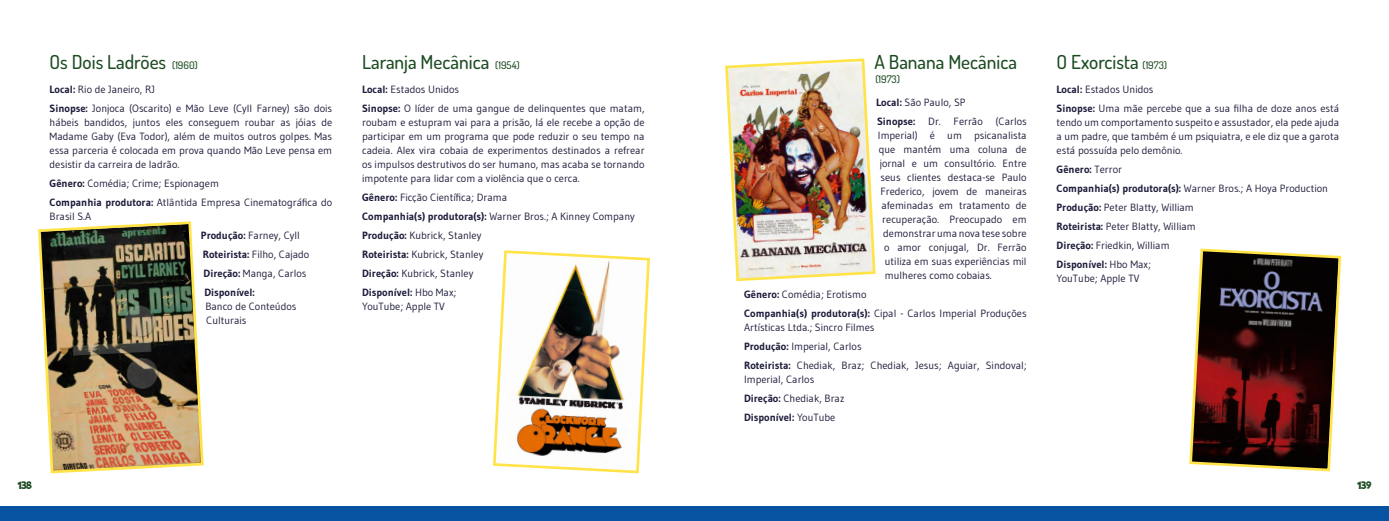
<style>
.page{position:relative;width:1389px;height:521px;background:#fff}
.page>*{position:absolute;margin:0;border:0;box-sizing:border-box;transform-origin:0 0}
.t1{font:500 19.25px "Dosis";color:#1d4b22}
.t2{font:10.5px/19px "Gudea";color:#1d1c3b}
.t3{font:700 10.5px/19px "Gudea";color:#1d1c3b}
.t4{font:500 10.5px "Dosis";color:#1d4b22}
.t5{font:10.5px "Blue Lagoon";letter-spacing:-.04em;color:#1d4b22}
.s1{font-size:10.5px}
.s2{font-weight:700}
.s3{font-weight:400}
</style>
<div class="page">
<div style="left:0;top:506px;width:1389px;height:15px;background:#0753a1"></div>
<img style="left:38px;top:221px;width:166px;height:253px">
<img style="left:493px;top:250px;width:157px;height:224px">
<img style="left:725px;top:58px;width:151px;height:224px">
<svg style="left:1189px;top:248px;width:153px;height:224px;background:#50352e"></svg>
<h1 class="t1" style="left:50px;top:49px;width:150px">Os Dois Ladrões <span class="s1">(1960)</span></h1>
<p class="t2" style="left:50px;top:80px;width:284px"><span class="s2">Local:</span> Rio de Janeiro, RJ<br><span class="s2">Sinopse:</span> Jonjoca (Oscarito) e Mão Leve (Cyll Farney) são dois</p>
<p class="t2" style="left:50px;top:115px;width:284px;line-height:14px;text-align:justify">hábeis bandidos, juntos eles conseguem roubar as jóias de Madame Gaby (Eva Todor), além de muitos outros golpes. Mas essa parceria é colocada em prova quando Mão Leve pensa em desistir da carreira de ladrão.</p>
<p class="t2" style="left:50px;top:174px;width:284px"><span class="s2">Gênero:</span> Comédia; Crime; Espionagem<br><span class="s2">Companhia produtora:</span> Atlântida Empresa Cinematográfica do</p>
<p class="t2" style="left:50px;top:207px;width:43px">Brasil S.A</p>
<p class="t3" style="left:201px;top:226px;width:110px">Produção: <span class="s3">Farney, Cyll<br></span>Roteirista: <span class="s3">Filho, Cajado<br></span>Direção: <span class="s3">Manga, Carlos<br></span>Disponível:</p>
<p class="t2" style="left:205px;top:299px;width:93px;line-height:14px">Banco de Conteúdos<br>Culturais</p>
<h1 class="t1" style="left:362px;top:49px;width:159px">Laranja Mecânica <span class="s1">(1954)</span></h1>
<p class="t2" style="left:362px;top:80px;width:284px"><span class="s2">Local:</span> Estados Unidos<br><span class="s2">Sinopse:</span> O líder de uma gangue de delinquentes que matam,</p>
<p class="t2" style="left:362px;top:115px;width:284px;line-height:14px;text-align:justify">roubam e estupram vai para a prisão, lá ele recebe a opção de participar em um programa que pode reduzir o seu tempo na cadeia. Alex vira cobaia de experimentos destinados a refrear os impulsos destrutivos do ser humano, mas acaba se tornando impotente para lidar com a violência que o cerca.</p>
<p class="t2" style="left:362px;top:188px;width:274px"><span class="s2">Gênero:</span> Ficção Científica; Drama<br><span class="s2">Companhia(s) produtora(s):</span> Warner Bros.; A Kinney Company <span class="s2">Produção:</span> Kubrick, Stanley<br><span class="s2">Roteirista:</span> Kubrick, Stanley<br><span class="s2">Direção:</span> Kubrick, Stanley<br><span class="s2">Disponível:</span> Hbo Max;</p>
<p class="t2" style="left:362px;top:297px;width:84px">YouTube; Apple TV</p>
<h1 class="t1" style="left:874px;top:49px;width:144px">A Banana Mecânica</h1>
<p class="t4" style="left:875px;top:71px;width:26px">(1973)</p>
<p class="t2" style="left:876px;top:93px;width:152px"><span class="s2">Local:</span> São Paulo, SP<br><span class="s2">Sinopse:</span> Dr. Ferrão (Carlos</p>
<p class="t2" style="left:878px;top:126px;width:150px">Imperial) é um psicanalista</p>
<p class="t2" style="left:879px;top:140px;width:149px">que mantém uma coluna de</p>
<p class="t2" style="left:880px;top:154px;width:148px">jornal e um consultório. Entre</p>
<p class="t2" style="left:881px;top:168px;width:148px">seus clientes destaca-se Paulo</p>
<p class="t2" style="left:881px;top:182px;width:148px">Frederico, jovem de maneiras</p>
<p class="t2" style="left:881px;top:196px;width:147px">afeminadas em tratamento de</p>
<p class="t2" style="left:882px;top:210px;width:146px">recuperação. Preocupado em</p>
<p class="t2" style="left:883px;top:224px;width:145px">demonstrar uma nova tese sobre</p>
<p class="t2" style="left:884px;top:238px;width:144px">o amor conjugal, Dr. Ferrão</p>
<p class="t2" style="left:885px;top:252px;width:143px">utiliza em suas experiências mil</p>
<p class="t2" style="left:885px;top:266px;width:108px">mulheres como cobaias.</p>
<p class="t2" style="left:744px;top:285px;width:284px"><span class="s2">Gênero:</span> Comédia; Erotismo<br><span class="s2">Companhia(s) produtora(s):</span> Cipal - Carlos Imperial Produções</p>
<p class="t2" style="left:744px;top:318px;width:284px">Artísticas Ltda.; Sincro Filmes<br><span class="s2">Produção:</span> Imperial, Carlos<br><span class="s2">Roteirista:</span> Chediak, Braz; Chediak, Jesus; Aguiar, Sindoval;</p>
<p class="t2" style="left:744px;top:370px;width:102px">Imperial, Carlos<br><span class="s2">Direção:</span> Chediak, Braz<br><span class="s2">Disponível:</span> YouTube</p>
<h1 class="t1" style="left:1057px;top:49px;width:112px">O Exorcista <span class="s1">(1973)</span></h1>
<p class="t2" style="left:1057px;top:80px;width:284px"><span class="s2">Local:</span> Estados Unidos<br><span class="s2">Sinopse:</span> Uma mãe percebe que a sua filha de doze anos está</p>
<p class="t2" style="left:1057px;top:115px;width:284px;line-height:14px;text-align:justify">tendo um comportamento suspeito e assustador, ela pede ajuda a um padre, que também é um psiquiatra, e ele diz que a garota está possuída pelo demônio.</p>
<p class="t2" style="left:1057px;top:160px;width:273px"><span class="s2">Gênero:</span> Terror<br><span class="s2">Companhia(s) produtora(s):</span> Warner Bros.; A Hoya Production<br><span class="s2">Produção:</span> Peter Blatty, William<br><span class="s2">Roteirista:</span> Peter Blatty, William<br><span class="s2">Direção:</span> Friedkin, William<br><span class="s2">Disponível:</span> Hbo Max;</p>
<p class="t2" style="left:1057px;top:269px;width:84px">YouTube; Apple TV</p>
<p class="t5" style="left:18px;top:478px;width:16px">138</p>
<p class="t5" style="left:1357px;top:478px;width:16px">139</p>
</div>
